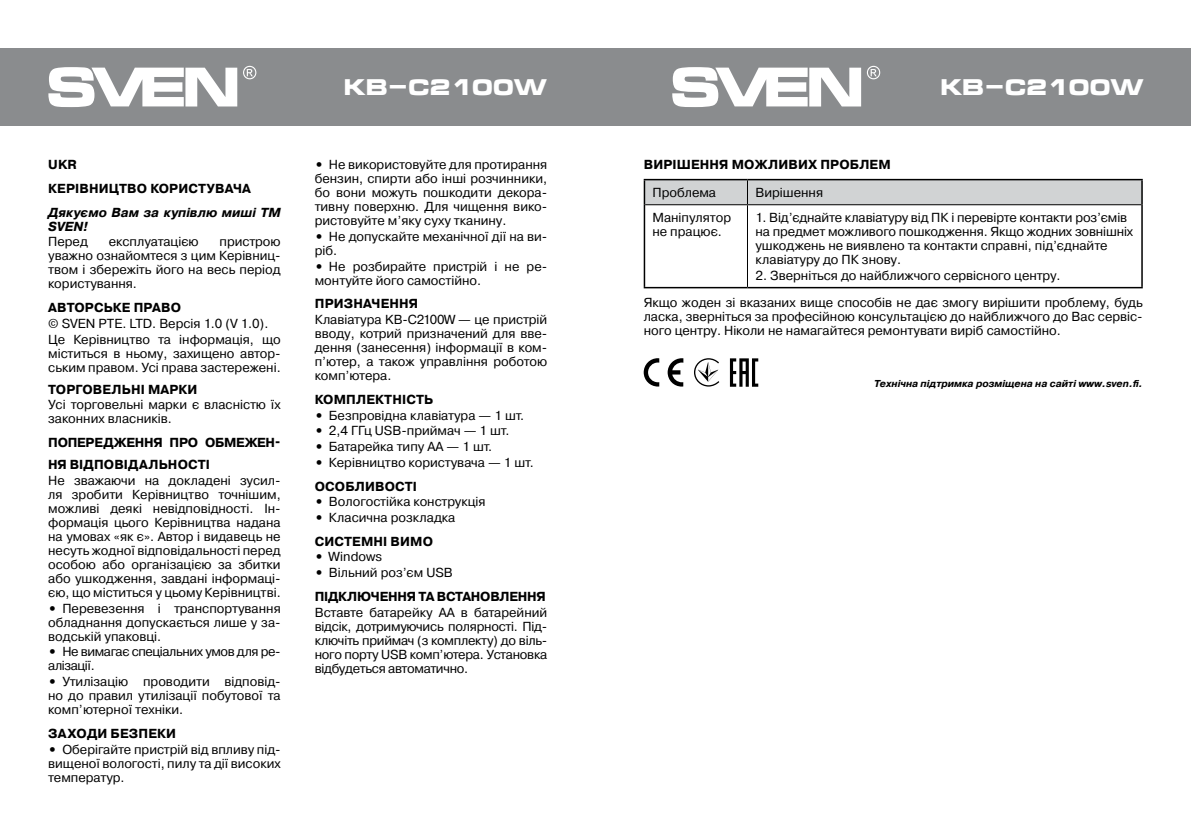
<style>
.page{position:relative;width:1191px;height:840px;background:#fff}
.page>*{position:absolute;margin:0;border:0;box-sizing:border-box;transform-origin:0 0}
.t1{font:700 22px "Micra";letter-spacing:-.05em;color:#fff}
.t2{font:13px/14px "Pragmatica";color:#000}
.t3{font:700 13px/23.6px "Pragmatica";letter-spacing:.01em;color:#000}
.t4{font:700 13px/22px "Pragmatica";letter-spacing:-.02em;color:#000}
.t5{font:13px/14px "Pragmatica";letter-spacing:-.03em;color:#000}
.t6{font:italic 700 13px/14px "Pragmatica";color:#000}
.t7{font:italic 700 10px "Pragmatica";color:#000}
.s1{font-weight:700}
.s2{font-weight:400}
</style>
<div class="page">
<div style="left:0;top:48px;width:595px;height:78px;background:#8a8c8e"></div>
<svg style="left:48px;top:67px;width:189px;height:40px"></svg>
<svg style="left:243px;top:66px;width:13px;height:13px"></svg>
<div style="left:595px;top:48px;width:596px;height:78px;background:#8a8c8e"></div>
<svg style="left:672px;top:67px;width:189px;height:40px"></svg>
<svg style="left:867px;top:66px;width:13px;height:13px"></svg>
<hr style="left:643px;top:205px;width:2px;height:82px;background:#000">
<hr style="left:1141px;top:205px;width:1px;height:82px;background:#000">
<hr style="left:643px;top:287px;width:104px;height:1px;background:#000">
<hr style="left:747px;top:287px;width:395px;height:1px;background:#000">
<hr style="left:643px;top:179px;width:104px;height:1px;background:#000">
<hr style="left:643px;top:180px;width:2px;height:25px;background:#000">
<svg style="left:644px;top:179px;width:498px;height:26px;background:#c4c6c7"></svg>
<hr style="left:645px;top:204px;width:102px;height:1px;background:#000">
<hr style="left:747px;top:204px;width:394px;height:1px;background:#000">
<hr style="left:747px;top:205px;width:1px;height:82px;background:#000">
<svg style="left:730px;top:358px;width:28px;height:28px"></svg>
<svg style="left:667px;top:358px;width:16px;height:28px"></svg>
<svg style="left:643px;top:358px;width:16px;height:28px"></svg>
<svg style="left:694px;top:358px;width:25px;height:28px"></svg>
<p class="t3" style="left:48px;top:153px;width:204px">UKR<br>КЕРІВНИЦТВО КОРИСТУВАЧА</p>
<p class="t6" style="left:48px;top:205px;width:234px">Дякуємо Вам за купівлю миші TM<br>SVEN!</p>
<p class="t2" style="left:48px;top:235px;width:41px">Перед</p>
<p class="t2" style="left:109px;top:235px;width:91px">експлуатацією</p>
<p class="t2" style="left:48px;top:235px;width:234px;text-align:justify;text-indent:171px">пристрою уважно ознайомтеся з цим Керівниц&shy;твом і збережіть його на весь період користування.</p>
<p class="t3" style="left:48px;top:296px;width:134px">АВТОРСЬКЕ ПРАВО</p>
<p class="t2" style="left:48px;top:315px;width:234px;line-height:15.8px">© SVEN PTE. LTD. Версія 1.0 (V 1.0).<br>Це Керівництво та інформація, що</p>
<p class="t2" style="left:48px;top:346px;width:234px">міститься в ньому, захищено автор&shy;ським правом. Усі права застережені.</p>
<p class="t3" style="left:48px;top:377px;width:151px">ТОРГОВЕЛЬНІ МАРКИ</p>
<p class="t2" style="left:48px;top:398px;width:234px">Усі торговельні марки є власністю їх законних власників.</p>
<p class="t4" style="left:48px;top:431px;width:234px">ПОПЕРЕДЖЕННЯ ПРО ОБМЕЖЕН−<br>НЯ ВІДПОВІДАЛЬНОСТІ</p>
<p class="t2" style="left:48px;top:473px;width:234px;text-align:justify">Не зважаючи на докладені зусил&shy;ля зробити Керівництво точнішим, можливі деякі невідповідності. Ін&shy;формація цього Керівництва надана на умовах «як є». Автор і видавець не несуть жодної відповідальності перед особою або організацією за збитки або ушкодження, завдані інформаці&shy;єю, що міститься у цьому Керівництві.</p>
<p class="t2" style="left:48px;top:601px;width:234px;text-align:justify"><span class="s1">•</span> Перевезення і транспортування обладнання допускається лише у за&shy;водській упаковці.</p>
<p class="t5" style="left:48px;top:645px;width:234px"><span class="s1">•</span> Не вимагає спеціальних умов для ре&shy;алізації.</p>
<p class="t2" style="left:48px;top:674px;width:234px;text-align:justify"><span class="s1">•</span> Утилізацію проводити відповід&shy;но до правил утилізації побутової та комп’ютерної техніки.</p>
<p class="t3" style="left:48px;top:721px;width:129px">ЗАХОДИ БЕЗПЕКИ</p>
<p class="t2" style="left:48px;top:742px;width:234px;text-align:justify"><span class="s1">•</span> Оберігайте пристрій від впливу під&shy;вищеної вологості, пилу та дії високих температур.</p>
<h1 class="t1" style="left:343px;top:75px;width:205px">KB-C2100W</h1>
<h1 class="t1" style="left:940px;top:75px;width:205px">KB-C2100W</h1>
<p class="t2" style="left:315px;top:158px;width:234px;text-align:justify"><span class="s1">•</span> Не використовуйте для протирання бензин, спирти або інші розчинники, бо вони можуть пошкодити декора&shy;тивну поверхню. Для чищення вико&shy;ристовуйте м’яку суху тканину.</p>
<p class="t2" style="left:315px;top:230px;width:234px"><span class="s1">•</span> Не допускайте механічної дії на ви&shy;ріб.</p>
<p class="t2" style="left:315px;top:259px;width:234px"><span class="s1">•</span> Не розбирайте пристрій і не ре&shy;монтуйте його самостійно.</p>
<p class="t3" style="left:315px;top:292px;width:105px">ПРИЗНАЧЕННЯ</p>
<p class="t2" style="left:315px;top:313px;width:234px;text-align:justify">Клавiатура KB-C2100W — це пристрій вводу, котрий призначений для вве&shy;дення (занесення) інформації в ком&shy;п’ютер, а також управління роботою комп’ютера.</p>
<p class="t3" style="left:315px;top:387px;width:120px">КОМПЛЕКТНІСТЬ</p>
<p class="t2" style="left:315px;top:408px;width:211px"><span class="s1">•</span> Безпровідна клавiатура — 1 шт.</p>
<p class="t2" style="left:315px;top:424px;width:196px"><span class="s1">•</span> 2,4 ГГц USB-приймач — 1 шт.</p>
<p class="t2" style="left:315px;top:439px;width:179px"><span class="s1">•</span> Батарейка типу АA — 1 шт.</p>
<p class="t2" style="left:315px;top:450px;width:220px;line-height:23.6px"><span class="s1">•</span> Керівництво користувача — 1 шт.<br><span class="s1">ОСОБЛИВОСТІ</span></p>
<p class="t2" style="left:315px;top:495px;width:172px"><span class="s1">•</span> Вологостійка конструкція</p>
<p class="t2" style="left:315px;top:505px;width:142px;line-height:23.6px"><span class="s1">•</span> Класична розкладка<br><span class="s1">СИСТЕМНІ ВИМО</span></p>
<p class="t2" style="left:315px;top:550px;width:69px"><span class="s1">•</span> Windows</p>
<p class="t4" style="left:315px;top:560px;width:232px;line-height:23.6px">• <span class="s2">Вільний роз’єм USB<br></span>ПІДКЛЮЧЕННЯ ТА ВСТАНОВЛЕННЯ</p>
<p class="t2" style="left:315px;top:605px;width:234px;text-align:justify">Вставте батарейку АА в батарейний відсік, дотримуючись полярності. Під&shy;ключіть приймач (з комплекту) до віль&shy;ного порту USB комп’ютера. Установка відбудеться автоматично.</p>
<p class="t3" style="left:644px;top:153px;width:248px">ВИРІШЕННЯ МОЖЛИВИХ ПРОБЛЕМ</p>
<p class="t2" style="left:652px;top:185px;width:65px">Проблема</p>
<p class="t2" style="left:755px;top:185px;width:69px">Вирішення</p>
<p class="t2" style="left:652px;top:210px;width:80px">Маніпулятор не працює.</p>
<p class="t2" style="left:755px;top:210px;width:379px">1. Від’єднайте клавiатуру від ПК і перевірте контакти роз’ємів на предмет можливого пошкодження. Якщо жодних зовнішніх ушкоджень не виявлено та контакти справні, під’єднайте клавiатуру до ПК знову.</p>
<p class="t2" style="left:643px;top:262px;width:500px;line-height:27.2px;text-indent:112px">2. Зверніться до найближчого сервісного центру.<br>Якщо жоден зі вказаних вище способів не дає змогу вирішити проблему, будь</p>
<p class="t2" style="left:643px;top:309px;width:500px">ласка, зверніться за професійною консультацією до найближчого до Вас сервіс&shy;ного центру. Ніколи не намагайтеся ремонтувати виріб самостійно.</p>
<p class="t7" style="left:874px;top:377px;width:270px">Технічна підтримка розміщена на сайті www.sven.fi.</p>
</div>
